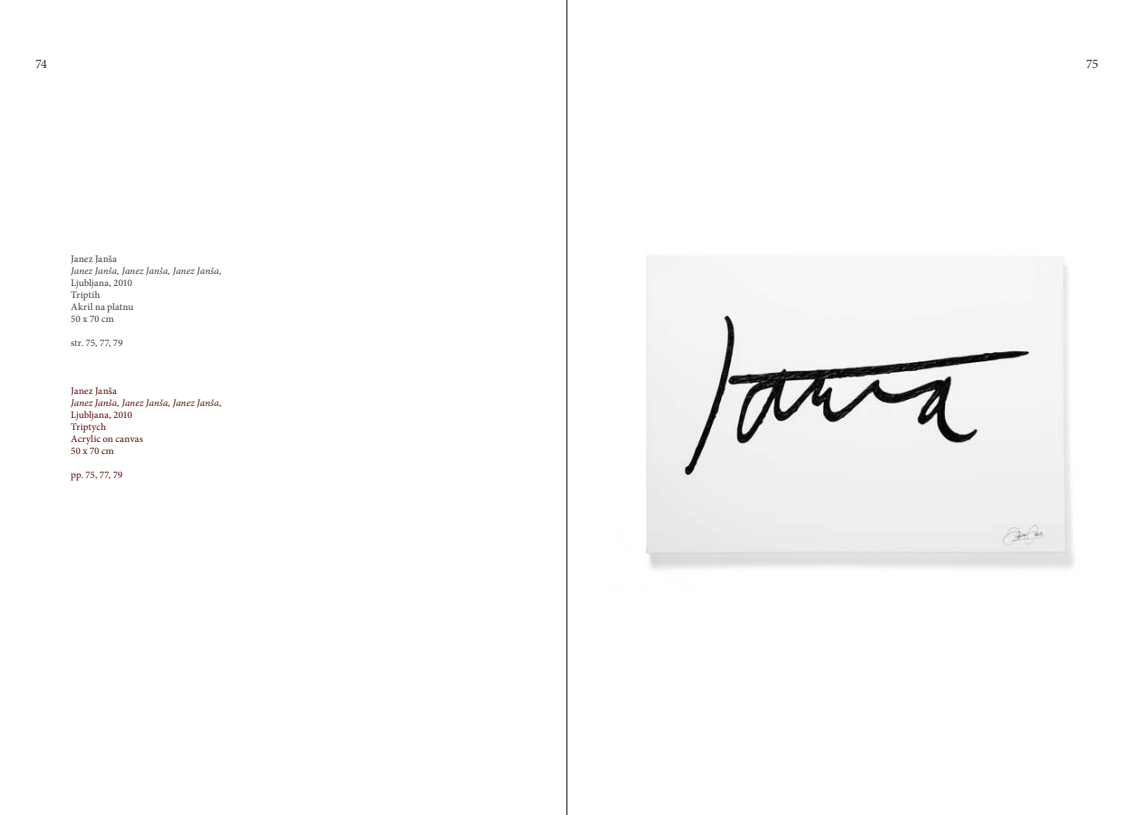
<style>
.page{position:relative;width:1134px;height:815px;background:#fff}
.page>*{position:absolute;margin:0;border:0;box-sizing:border-box;transform-origin:0 0}
.t1{font:500 13.12px "Minion Pro";color:#383a3b}
.t2{font:10px/12px "Minion Pro";letter-spacing:.005em;color:#570700}
.t3{font:10px/12px "Minion Pro";letter-spacing:.005em;color:#383a3b}
.s1{font-style:italic}
</style>
<div class="page">
<img style="left:646px;top:255px;width:428px;height:315px">
<hr style="left:567px;top:0;width:1px;height:815px;background:#383a3b">
<h1 class="t1" style="left:35px;top:59px;width:13px">74</h1>
<h1 class="t1" style="left:1086px;top:59px;width:14px">75</h1>
<p class="t3" style="left:71px;top:254px;width:152px">Janez Janša<br><span class="s1">Janez Janša, Janez Janša, Janez Janša</span>,<br>Ljubljana, 2010<br>Triptih<br>Akril na platnu<br>50 x 70 cm</p>
<p class="t3" style="left:71px;top:338px;width:53px">str. 75, 77, 79</p>
<p class="t2" style="left:71px;top:386px;width:152px">Janez Janša<br><span class="s1">Janez Janša, Janez Janša, Janez Janša</span>,<br>Ljubljana, 2010<br>Triptych<br>Acrylic on canvas<br>50 x 70 cm</p>
<p class="t2" style="left:71px;top:470px;width:53px">pp. 75, 77, 79</p>
</div>
